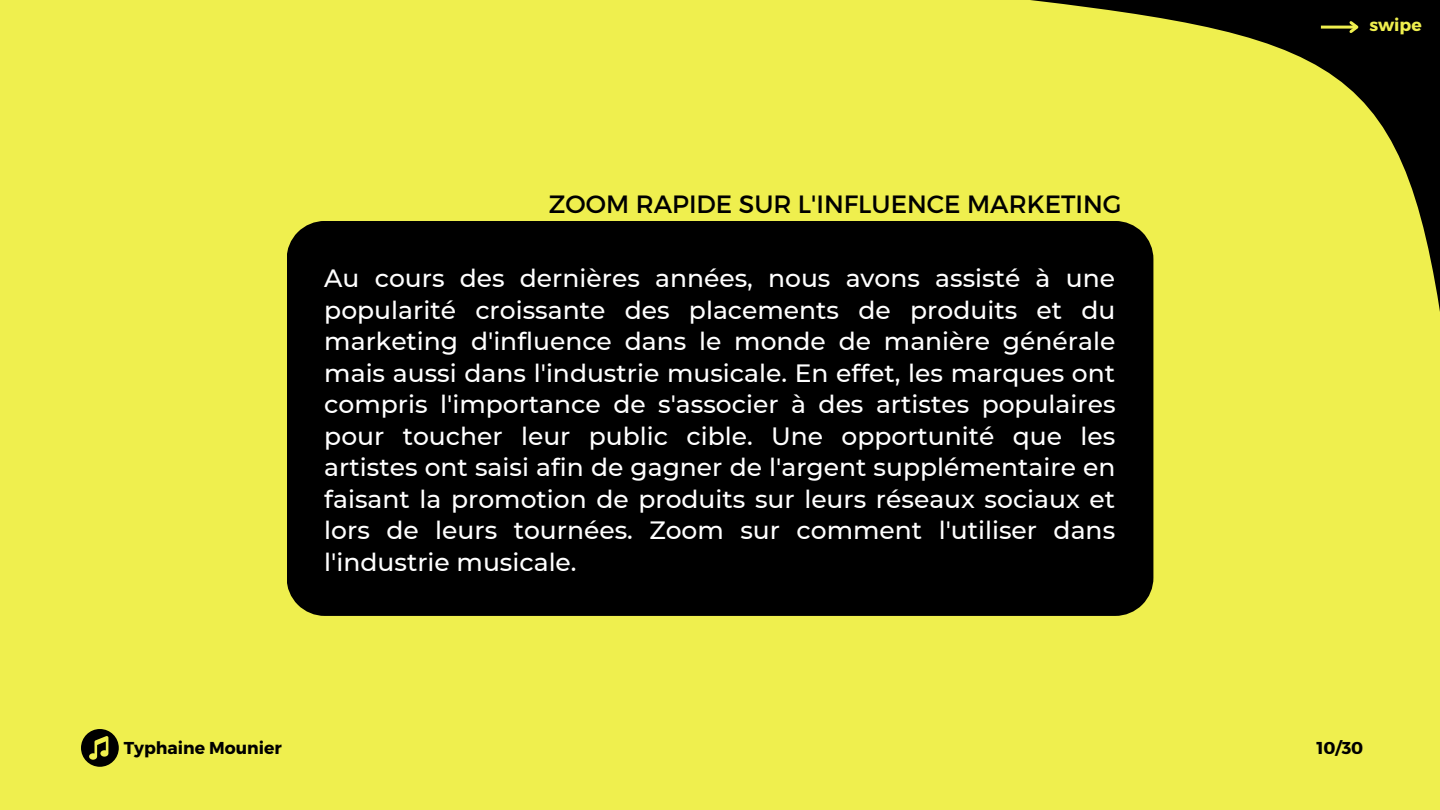
<style>
.page{position:relative;width:1440px;height:810px;background:#efef4e}
.page>*{position:absolute;margin:0;border:0;box-sizing:border-box;transform-origin:0 0}
.t1{font:500 25px/31.5px "Montserrat";color:#fff;text-align:justify}
.t2{font:25px "Montserrat";color:#000}
.t3{font:700 17.2px "Montserrat";color:#000}
.t4{font:700 17.2px "Montserrat";color:#efef4e}
</style>
<div class="page">
<div style="left:287px;top:221px;width:866px;height:395px;background:#000"></div>
<div style="left:81px;top:729px;width:38px;height:38px;background:#000;border-radius:50%"></div>
<svg style="left:89px;top:736px;width:19px;height:24px"></svg>
<svg style="left:1029px;top:0;width:411px;height:426px"></svg>
<hr style="left:1321px;top:26px;width:36px;height:3px;background:#efef4e">
<svg style="left:1347px;top:18px;width:15px;height:18px"></svg>
<p class="t2" style="left:549px;top:188px;width:574px">ZOOM RAPIDE SUR L'INFLUENCE MARKETING</p>
<p class="t1" style="left:324px;top:263px;width:793px">Au cours des dernières années, nous avons assisté à une popularité croissante des placements de produits et du marketing d'influence dans le monde de manière générale mais aussi dans l'industrie musicale. En effet, les marques ont compris l'importance de s'associer à des artistes populaires pour toucher leur public cible. Une opportunité que les artistes ont saisi afin de gagner de l'argent supplémentaire en faisant la promotion de produits sur leurs réseaux sociaux et lors de leurs tournées. Zoom sur comment l'utiliser dans l'industrie musicale.</p>
<p class="t4" style="left:1369px;top:14px;width:54px">swipe</p>
<p class="t3" style="left:124px;top:737px;width:160px">Typhaine Mounier</p>
<p class="t3" style="left:1316px;top:737px;width:48px">10/30</p>
</div>
